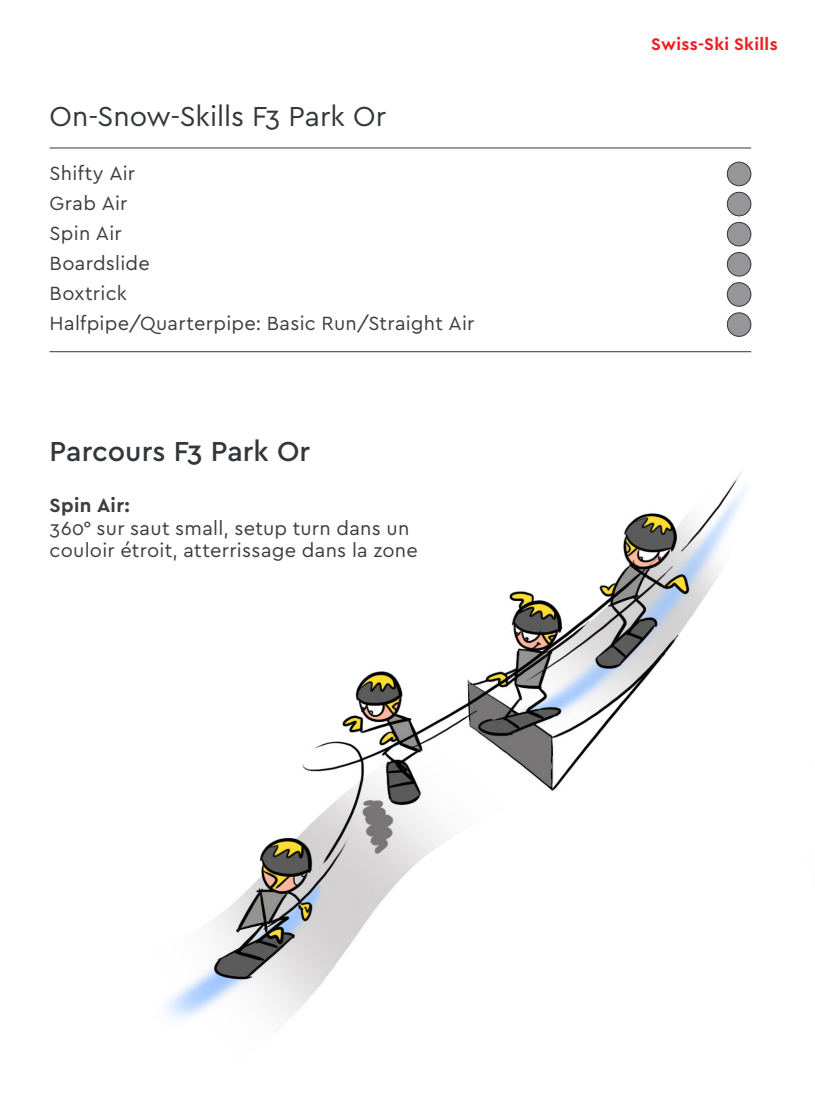
<style>
.page{position:relative;width:815px;height:1099px;background:#fff}
.page>*{position:absolute;margin:0;border:0;box-sizing:border-box;transform-origin:0 0}
.t1{font:28.75px "Cera";letter-spacing:-.005em;color:#33373a}
.t2{font:500 28.75px "Cera";color:#33373a}
.t3{font:20px/30px "Cera";letter-spacing:.015em;color:#3e3e3f}
.t4{font:700 20px "Cera";letter-spacing:.02em;color:#3e3e3f}
.t5{font:700 17.5px "Cera";letter-spacing:.02em;color:#ee1d23}
</style>
<div class="page">
<img style="left:149px;top:305px;width:603px;height:716px">
<hr style="left:50px;top:147px;width:701px;height:1px;background:#33373a">
<hr style="left:50px;top:351px;width:701px;height:1px;background:#33373a">
<div style="left:727px;top:222px;width:24px;height:24px;background:#979597;border-radius:50%"></div>
<div style="left:727px;top:222px;width:24px;height:24px;border:1px solid #33373a;border-radius:50%"></div>
<div style="left:727px;top:192px;width:24px;height:24px;background:#979597;border-radius:50%"></div>
<div style="left:727px;top:192px;width:24px;height:24px;border:1px solid #33373a;border-radius:50%"></div>
<div style="left:727px;top:252px;width:24px;height:24px;background:#979597;border-radius:50%"></div>
<div style="left:727px;top:252px;width:24px;height:24px;border:1px solid #33373a;border-radius:50%"></div>
<div style="left:727px;top:162px;width:24px;height:24px;background:#979597;border-radius:50%"></div>
<div style="left:727px;top:162px;width:24px;height:24px;border:1px solid #33373a;border-radius:50%"></div>
<div style="left:727px;top:283px;width:24px;height:23px;background:#979597;border-radius:50%"></div>
<div style="left:727px;top:282px;width:24px;height:24px;border:1px solid #33373a;border-radius:50%"></div>
<div style="left:727px;top:313px;width:24px;height:23px;background:#979597;border-radius:50%"></div>
<div style="left:727px;top:312px;width:24px;height:25px;border:1px solid #33373a;border-radius:50%"></div>
<h1 class="t1" style="left:50px;top:97px;width:338px">On-Snow-Skills F3 Park Or</h1>
<p class="t3" style="left:50px;top:157px;width:426px">Shifty Air<br>Grab Air<br>Spin Air<br>Boardslide<br>Boxtrick<br>Halfpipe/Quarterpipe: Basic Run/Straight Air</p>
<h1 class="t2" style="left:50px;top:432px;width:262px">Parcours F3 Park Or</h1>
<p class="t4" style="left:50px;top:492px;width:82px">Spin Air:</p>
<p class="t3" style="left:50px;top:516px;width:370px;line-height:22.5px">360° sur saut small, setup turn dans un couloir étroit, atterrissage dans la zone</p>
<p class="t5" style="left:651px;top:32px;width:128px">Swiss-Ski Skills</p>
</div>
